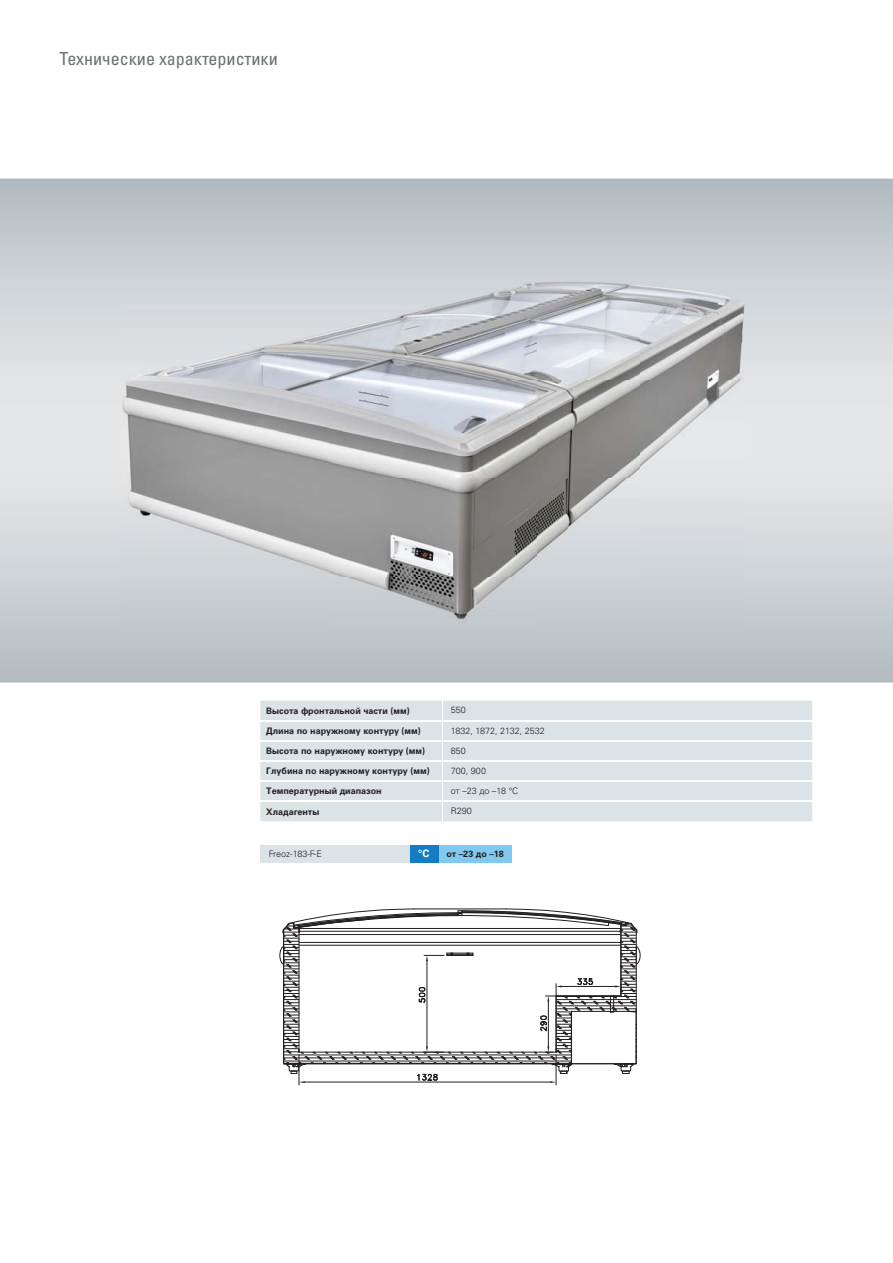
<style>
.page{position:relative;width:893px;height:1263px;background:#fff}
.page>*{position:absolute;margin:0;border:0;box-sizing:border-box;transform-origin:0 0}
.t1{font:condensed 18px "Univers LTCYR 57";color:#6a7374}
.t2{font:10.5px "Univers LTCYR 55 Roman";color:#fff}
.t3{font:700 9px "Univers LTCYR 65";color:#231f20}
.t4{font:300 9px "Univers LTCYR 45";color:#231f20}
.s1{font-family:"Univers LTCYR 65";font-weight:700}
</style>
<div class="page">
<svg style="left:0;top:179px;width:893px;height:504px;background:#c8ced2"></svg>
<img style="left:123px;top:281px;width:621px;height:346px">
<div style="left:260px;top:845px;width:151px;height:18px;background:#dce3e7"></div>
<div style="left:411px;top:845px;width:28px;height:18px;background:#147cc1"></div>
<div style="left:439px;top:845px;width:72px;height:18px;background:#81c9f0"></div>
<div style="left:260px;top:701px;width:552px;height:120px;background:#dce3e7"></div>
<svg style="left:442px;top:701px;width:1px;height:120px"></svg>
<hr style="left:260px;top:720px;width:552px;height:1px;background:#fff">
<hr style="left:260px;top:740px;width:552px;height:2px;background:#fff">
<hr style="left:260px;top:760px;width:552px;height:2px;background:#fff">
<hr style="left:260px;top:780px;width:552px;height:2px;background:#fff">
<hr style="left:260px;top:800px;width:552px;height:2px;background:#fff">
<svg style="left:279px;top:908px;width:362px;height:178px"></svg>
<h1 class="t1" style="left:60px;top:49px;width:220px">Технические характеристики</h1>
<p class="t3" style="left:266px;top:707px;width:145px">Высота фронтальной части (мм)</p>
<p class="t4" style="left:451px;top:707px;width:17px">550</p>
<p class="t3" style="left:266px;top:728px;width:156px">Длина по наружному контуру (мм)</p>
<p class="t4" style="left:451px;top:727px;width:95px">1832, 1872, 2132, 2532</p>
<p class="t3" style="left:266px;top:748px;width:160px">Высота по наружному контуру (мм)</p>
<p class="t4" style="left:451px;top:747px;width:17px">850</p>
<p class="t3" style="left:266px;top:768px;width:165px">Глубина по наружному контуру (мм)</p>
<p class="t4" style="left:451px;top:767px;width:37px">700, 900</p>
<p class="t3" style="left:266px;top:788px;width:117px">Температурный диапазон</p>
<p class="t4" style="left:451px;top:788px;width:69px">от –23 до –18 °C</p>
<p class="t3" style="left:266px;top:808px;width:55px">Хладагенты</p>
<p class="t4" style="left:451px;top:808px;width:23px">R290</p>
<p class="t4" style="left:269px;top:850px;width:55px">Freoz-183-F-E</p>
<p class="t2" style="left:418px;top:848px;width:13px">°<span class="s1">C</span></p>
<p class="t3" style="left:446px;top:850px;width:59px">от –23 до –18</p>
</div>
